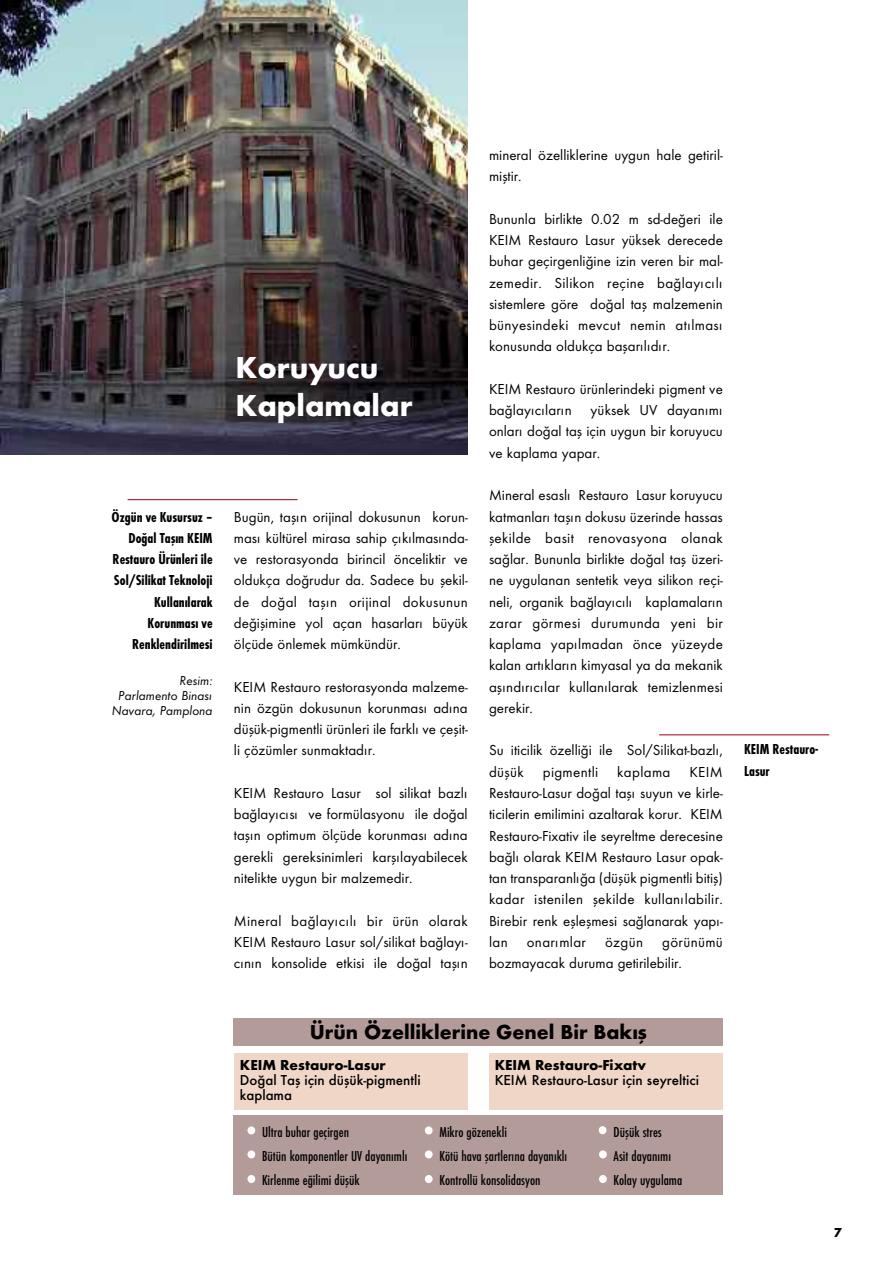
<style>
.page{position:relative;width:893px;height:1263px;background:#fff}
.page>*{position:absolute;margin:0;border:0;box-sizing:border-box;transform-origin:0 0}
.t1{font:700 31.5px/37.8px "Futura TTU";color:#fff}
.t2{font:700 21px "Futura TTU";color:#000}
.t3{font:15px/21.3px "Futura TTU Boo";color:#000;text-align:justify}
.t4{font:15px/24px "Futura TTU Med Con";color:#000}
.t5{font:15px/21.3px "Futura TTU Bol Con";color:#000;text-align:right}
.t6{font:500 15px/15px "Futura TTU";color:#000}
.t7{font:700 15px "Futura T";color:#000}
.t8{font:15px "Futura TTU Boo";letter-spacing:.025em;color:#000}
.t9{font:700 condensed 15px/21.3px "Futura T";color:#000}
.t10{font:13.5px/15px "Futura TTU Boo Obl";color:#000;text-align:right}
.t11{font:700 13.5px "Futura T";color:#000}
</style>
<div class="page">
<hr style="left:128px;top:499px;width:170px;height:1px;background:#9f0010">
<hr style="left:659px;top:734px;width:170px;height:1px;background:#9f0010">
<img style="left:0;top:0;width:468px;height:454px">
<div style="left:234px;top:1053px;width:234px;height:57px;background:#efd6c7"></div>
<div style="left:489px;top:1053px;width:233px;height:57px;background:#efd6c7"></div>
<div style="left:234px;top:1116px;width:489px;height:79px;background:#b29b99"></div>
<div style="left:234px;top:1018px;width:489px;height:27px;background:#b29b99"></div>
<div style="left:247px;top:1126px;width:8px;height:8px;background:#fff;border-radius:50%"></div>
<div style="left:247px;top:1150px;width:8px;height:8px;background:#fff;border-radius:50%"></div>
<div style="left:247px;top:1175px;width:8px;height:8px;background:#fff;border-radius:50%"></div>
<div style="left:425px;top:1126px;width:8px;height:8px;background:#fff;border-radius:50%"></div>
<div style="left:425px;top:1150px;width:8px;height:8px;background:#fff;border-radius:50%"></div>
<div style="left:425px;top:1175px;width:8px;height:8px;background:#fff;border-radius:50%"></div>
<div style="left:599px;top:1126px;width:7px;height:8px;background:#fff;border-radius:50%"></div>
<div style="left:599px;top:1150px;width:8px;height:8px;background:#fff;border-radius:50%"></div>
<div style="left:599px;top:1175px;width:8px;height:8px;background:#fff;border-radius:50%"></div>
<p class="t5" style="left:112px;top:506px;width:103px">Özgün ve Kusursuz –<br>Doğal Taşın KEIM<br>Restauro Ürünleri ile<br>Sol/Silikat Teknoloji<br>Kullanılarak<br>Korunması ve<br>Renklendirilmesi</p>
<p class="t10" style="left:112px;top:673px;width:102px">Resim:<br>Parlamento Binası<br>Navara, Pamplona</p>
<h1 class="t1" style="left:235px;top:348px;width:179px">Koruyucu<br>Kaplamalar</h1>
<p class="t3" style="left:234px;top:506px;width:235px">Bugün, taşın orijinal dokusunun korun&shy;ması kültürel mirasa sahip çıkılmasında&shy;ve restorasyonda birincil önceliktir ve oldukça doğrudur da. Sadece bu şekil&shy;de doğal taşın orijinal dokusunun değişimine yol açan hasarları büyük ölçüde önlemek mümkündür.</p>
<p class="t3" style="left:234px;top:676px;width:235px">KEIM Restauro restorasyonda malzeme&shy;nin özgün dokusunun korunması adına düşük-pigmentli ürünleri ile farklı ve çeşit&shy;li çözümler sunmaktadır.</p>
<p class="t3" style="left:234px;top:782px;width:235px">KEIM Restauro Lasur sol silikat bazlı bağlayıcısı ve formülasyonu ile doğal taşın optimum ölçüde korunması adına gerekli gereksinimleri karşılayabilecek nitelikte uygun bir malzemedir.</p>
<p class="t3" style="left:234px;top:910px;width:235px">Mineral bağlayıcılı bir ürün olarak KEIM Restauro Lasur sol/silikat bağlayı&shy;cının konsolide etkisi ile doğal taşın</p>
<p class="t3" style="left:489px;top:144px;width:235px">mineral özelliklerine uygun hale getiril&shy;miştir.</p>
<p class="t3" style="left:489px;top:208px;width:235px">Bununla birlikte 0.02 m sd-değeri ile KEIM Restauro Lasur yüksek derecede buhar geçirgenliğine izin veren bir mal&shy;zemedir. Silikon reçine bağlayıcılı sistemlere göre doğal taş malzemenin bünyesindeki mevcut nemin atılması konusunda oldukça başarılıdır.</p>
<p class="t3" style="left:489px;top:378px;width:235px">KEIM Restauro ürünlerindeki pigment ve bağlayıcıların</p>
<p class="t3" style="left:489px;top:399px;width:235px;text-indent:102px">yüksek UV dayanımı onları doğal taş için uygun bir koruyucu ve kaplama yapar.</p>
<p class="t3" style="left:489px;top:484px;width:235px">Mineral esaslı Restauro Lasur koruyucu katmanları taşın dokusu üzerinde hassas şekilde basit renovasyona olanak sağlar. Bununla birlikte doğal taş üzeri&shy;ne uygulanan sentetik veya silikon reçi&shy;neli, organik bağlayıcılı kaplamaların zarar görmesi durumunda yeni bir kaplama yapılmadan önce yüzeyde kalan artıkların kimyasal ya da mekanik aşındırıcılar kullanılarak temizlenmesi gerekir.</p>
<p class="t3" style="left:489px;top:740px;width:235px">Su iticilik özelliği ile Sol/Silikat-bazlı, düşük</p>
<p class="t8" style="left:543px;top:763px;width:57px">pigmentli</p>
<p class="t8" style="left:617px;top:763px;width:55px">kaplama</p>
<p class="t3" style="left:489px;top:761px;width:235px;text-indent:200px">KEIM Restauro-Lasur doğal taşı suyun ve kirle&shy;ticilerin emilimini azaltarak korur. KEIM Restauro-Fixativ ile seyreltme derecesine bağlı olarak KEIM Restauro Lasur opak&shy;tan transparanlığa (düşük pigmentli bitiş) kadar istenilen şekilde kullanılabilir.<br>Birebir renk eşleşmesi sağlanarak yapı&shy;lan</p>
<p class="t8" style="left:527px;top:933px;width:61px">onarımlar</p>
<p class="t3" style="left:605px;top:931px;width:39px">özgün</p>
<p class="t3" style="left:489px;top:931px;width:235px;text-indent:173px">görünümü bozmayacak duruma getirilebilir.</p>
<h2 class="t2" style="left:310px;top:1019px;width:339px">Ürün Özelliklerine Genel Bir Bakış</h2>
<p class="t7" style="left:240px;top:1055px;width:147px">KEIM Restauro-Lasur</p>
<p class="t6" style="left:240px;top:1072px;width:182px">Doğal Taş için düşük-pigmentli kaplama</p>
<p class="t7" style="left:495px;top:1055px;width:153px">KEIM Restauro-Fixatv</p>
<p class="t6" style="left:495px;top:1072px;width:206px">KEIM Restauro-Lasur için seyreltici</p>
<p class="t4" style="left:262px;top:1120px;width:147px">Ultra buhar geçirgen<br>Bütün komponentler UV dayanımlı<br>Kirlenme eğilimi düşük</p>
<p class="t4" style="left:439px;top:1120px;width:129px">Mikro gözenekli<br>Kötü hava şartlerına dayanıklı<br>Kontrollü konsolidasyon</p>
<p class="t4" style="left:614px;top:1120px;width:70px">Düşük stres<br>Asit dayanımı<br>Kolay uygulama</p>
<p class="t9" style="left:744px;top:738px;width:75px">KEIM Restauro-<br>Lasur</p>
<p class="t11" style="left:834px;top:1225px;width:10px">7</p>
</div>
